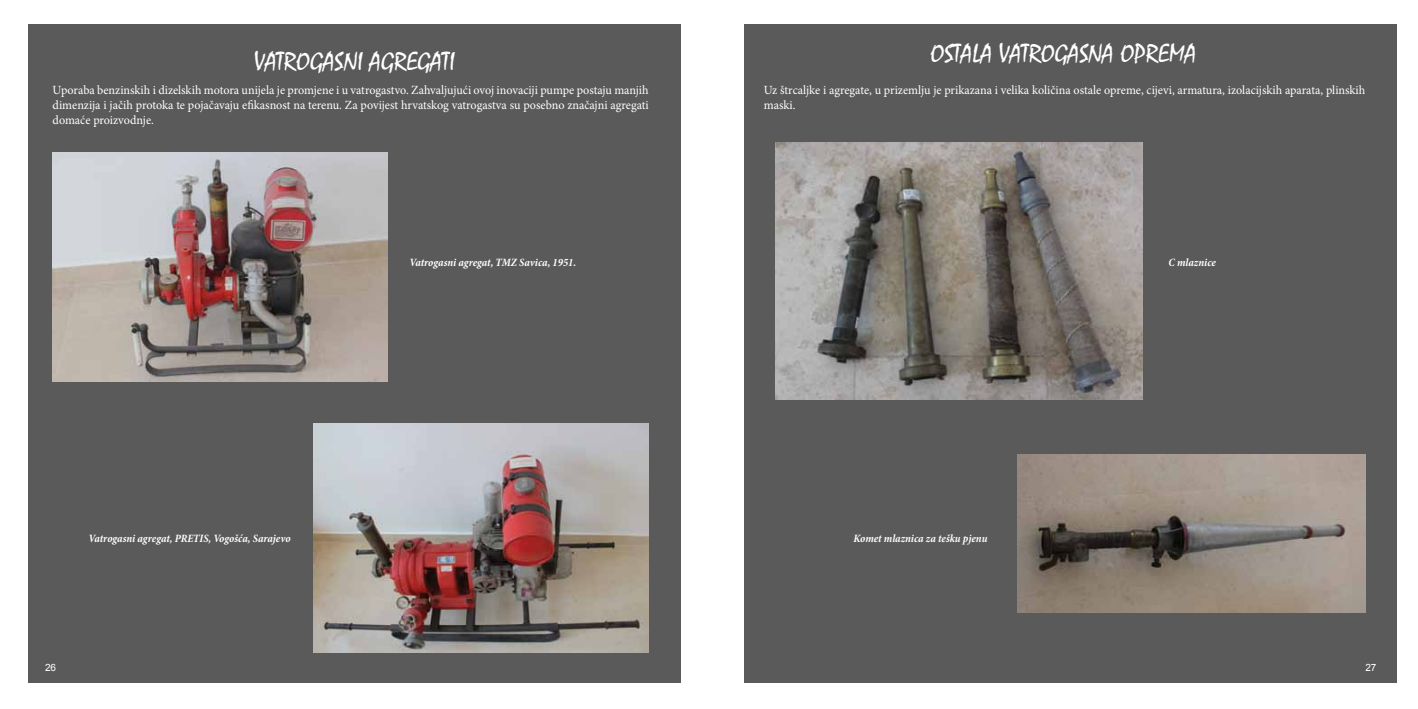
<style>
.page{position:relative;width:1418px;height:709px;background:#fff}
.page>*{position:absolute;margin:0;border:0;box-sizing:border-box;transform-origin:0 0}
.t1{font:26.25px "Mistral";color:#fff}
.t2{font:12.5px/15px "Minion Pro";color:#fff;text-align:justify}
.t3{font:italic 700 condensed 11.25px "Minion Pro";color:#fff}
.t4{font:10px "Arial";color:#fff}
</style>
<div class="page">
<div style="left:744px;top:25px;width:652px;height:658px;background:#5a5a5a"></div>
<div style="left:28px;top:25px;width:652px;height:658px;background:#5a5a5a"></div>
<img style="left:314px;top:423px;width:334px;height:230px">
<img style="left:53px;top:152px;width:334px;height:230px">
<img style="left:775px;top:143px;width:367px;height:257px">
<img style="left:1017px;top:454px;width:348px;height:158px">
<p class="t1" style="left:254px;top:45px;width:202px">VATROGASNI AGREGATI</p>
<p class="t2" style="left:53px;top:83px;width:597px">Uporaba benzinskih i dizelskih motora unijela je promjene i u vatrogastvo. Zahvaljujući ovoj inovaciji pumpe postaju manjih dimenzija i jačih protoka te pojačavaju efikasnost na terenu. Za povijest hrvatskog vatrogastva su posebno značajni agregati domaće proizvodnje.</p>
<p class="t3" style="left:89px;top:530px;width:204px">Vatrogasni agregat, PRETIS, Vogošća, Sarajevo</p>
<p class="t3" style="left:409px;top:254px;width:168px">Vatrogasni agregat, TMZ Savica, 1951.</p>
<p class="t1" style="left:930px;top:38px;width:267px">OSTALA VATROGASNA OPREMA</p>
<p class="t2" style="left:764px;top:83px;width:603px">Uz štrcaljke i agregate, u prizemlju je prikazana i velika količina ostale opreme, cijevi, armatura, izolacijskih aparata, plinskih maski.</p>
<p class="t3" style="left:853px;top:530px;width:135px">Komet mlaznica za tešku pjenu</p>
<p class="t3" style="left:1168px;top:254px;width:49px">C mlaznice</p>
<p class="t4" style="left:45px;top:661px;width:13px">26</p>
<p class="t4" style="left:1365px;top:661px;width:13px">27</p>
</div>
